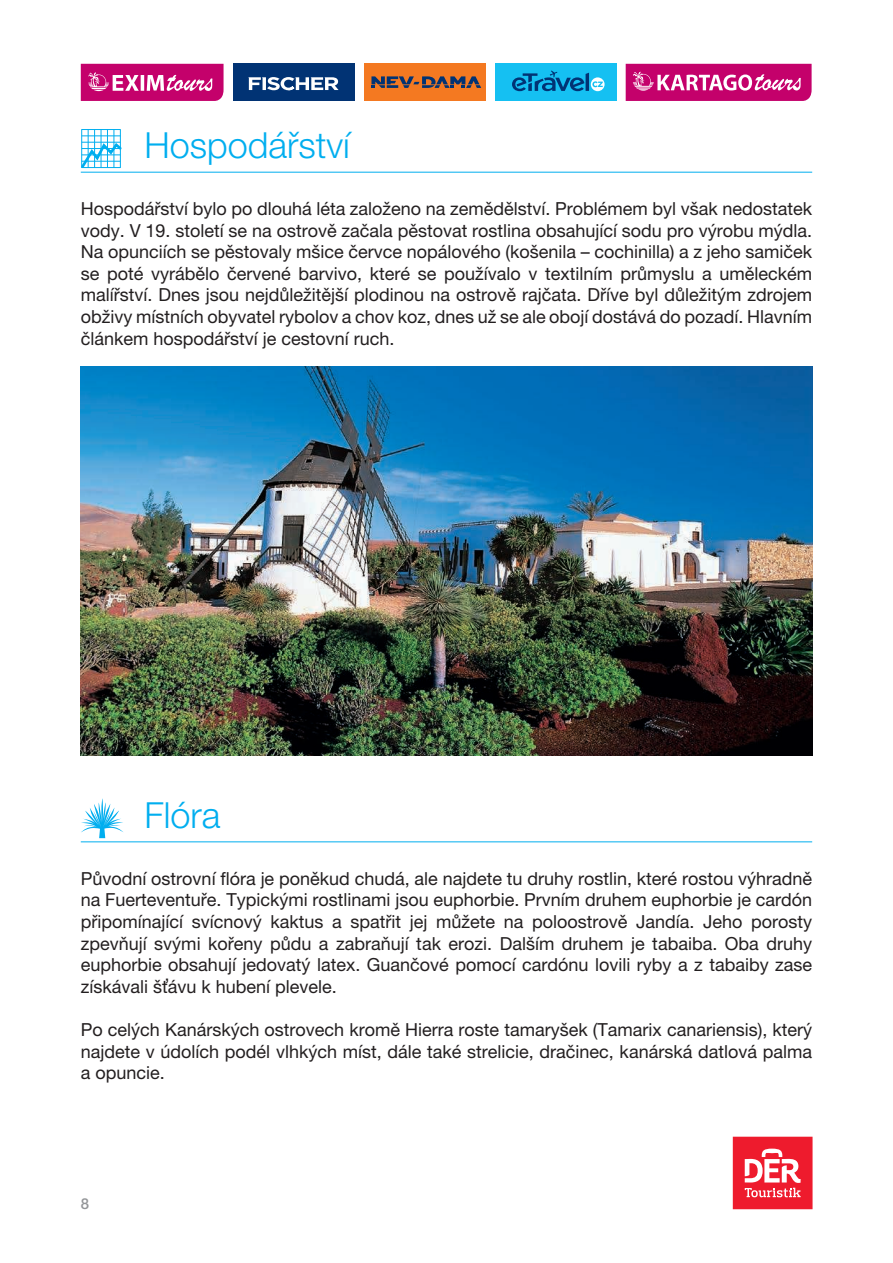
<style>
.page{position:relative;width:893px;height:1263px;background:#fff}
.page>*{position:absolute;margin:0;border:0;box-sizing:border-box;transform-origin:0 0}
.t1{font:300 36px "Helvetica Neue CE";color:#00aeef}
.t2{font:18px/21.6px "Helvetica Neue CE";color:#231f20;text-align:justify}
.t3{font:500 15px "Helvetica Neue CE";color:#939598}
</style>
<div class="page">
<div style="left:233px;top:64px;width:121px;height:37px;background:#013374"></div>
<svg style="left:248px;top:77px;width:91px;height:13px"></svg>
<div style="left:364px;top:64px;width:121px;height:37px;background:#f47921"></div>
<svg style="left:371px;top:76px;width:110px;height:12px"></svg>
<div style="left:495px;top:64px;width:121px;height:37px;background:#15c0f2"></div>
<svg style="left:512px;top:71px;width:93px;height:20px"></svg>
<svg style="left:81px;top:64px;width:143px;height:37px;background:#cd2b83"></svg>
<svg style="left:626px;top:64px;width:186px;height:37px;background:#ce2c84"></svg>
<div style="left:733px;top:1137px;width:79px;height:72px;background:#ee1b2d"></div>
<svg style="left:745px;top:1148px;width:56px;height:49px"></svg>
<hr style="left:81px;top:172px;width:731px;height:1px;background:#00aeef">
<hr style="left:81px;top:841px;width:731px;height:1px;background:#00aeef">
<hr style="left:81px;top:129px;width:1px;height:39px;background:#00aeef">
<hr style="left:88px;top:129px;width:1px;height:39px;background:#00aeef">
<hr style="left:94px;top:129px;width:1px;height:39px;background:#00aeef">
<hr style="left:101px;top:129px;width:1px;height:39px;background:#00aeef">
<hr style="left:107px;top:129px;width:1px;height:39px;background:#00aeef">
<hr style="left:114px;top:129px;width:1px;height:39px;background:#00aeef">
<hr style="left:120px;top:129px;width:1px;height:39px;background:#00aeef">
<hr style="left:82px;top:136px;width:38px;height:1px;background:#00aeef">
<hr style="left:82px;top:129px;width:38px;height:1px;background:#00aeef">
<svg style="left:81px;top:141px;width:41px;height:28px"></svg>
<svg style="left:81px;top:798px;width:42px;height:40px"></svg>
<img style="left:81px;top:366px;width:731px;height:389px">
<h1 class="t1" style="left:145px;top:124px;width:207px">Hospodářství</h1>
<p class="t2" style="left:81px;top:198px;width:733px">Hospodářství bylo po dlouhá léta založeno na zemědělství. Problémem byl však nedostatek vody. V 19. století se na ostrově začala pěstovat rostlina obsahující sodu pro výrobu mýdla.<br>Na opunciích se pěstovaly mšice červce nopálového (košenila – cochinilla) a z jeho samiček se poté vyrábělo červené barvivo, které se používalo v textilním průmyslu a uměleckém malířství. Dnes jsou nejdůležitější plodinou na ostrově rajčata. Dříve byl důležitým zdrojem obživy místních obyvatel rybolov a chov koz, dnes už se ale obojí dostává do pozadí. Hlavním článkem hospodářství je cestovní ruch.</p>
<h1 class="t1" style="left:145px;top:794px;width:78px">Flóra</h1>
<p class="t2" style="left:81px;top:867px;width:733px">Původní ostrovní flóra je poněkud chudá, ale najdete tu druhy rostlin, které rostou výhradně na Fuerteventuře. Typickými rostlinami jsou euphorbie. Prvním druhem euphorbie je cardón připomínající svícnový kaktus a spatřit jej můžete na poloostrově Jandía. Jeho porosty zpevňují svými kořeny půdu a zabraňují tak erozi. Dalším druhem je tabaiba. Oba druhy euphorbie obsahují jedovatý latex. Guančové pomocí cardónu lovili ryby a z tabaiby zase získávali šťávu k hubení plevele.</p>
<p class="t2" style="left:81px;top:1019px;width:733px">Po celých Kanárských ostrovech kromě Hierra roste tamaryšek (Tamarix canariensis), který najdete v údolích podél vlhkých míst, dále také strelicie, dračinec, kanárská datlová palma a opuncie.</p>
<p class="t3" style="left:81px;top:1194px;width:10px">8</p>
</div>
